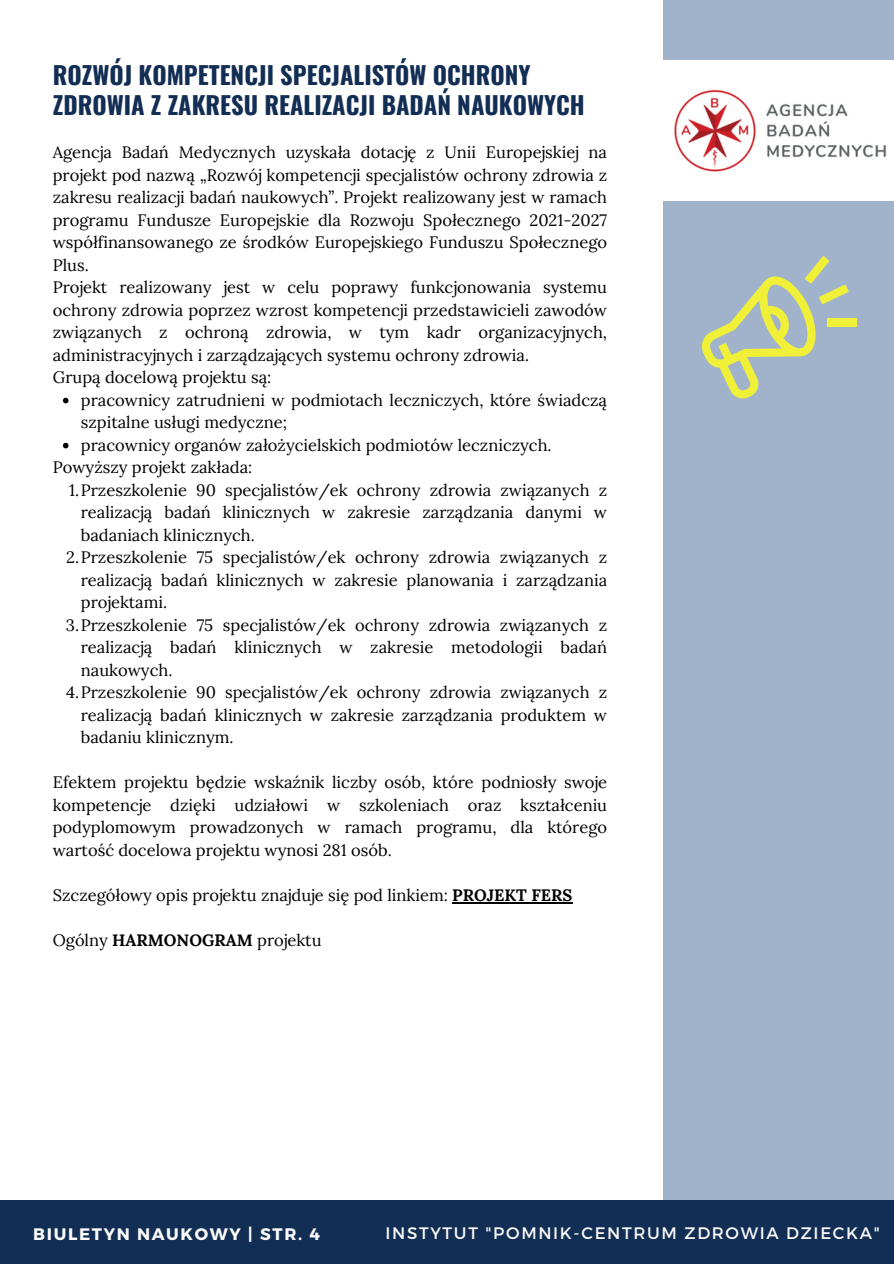
<style>
.page{position:relative;width:894px;height:1264px;background:#fff}
.page>*{position:absolute;margin:0;border:0;box-sizing:border-box;transform-origin:0 0}
.t1{font:700 24.45px/30.3px "Oswald";color:#132e54}
.t2{font:16.65px "Montserrat";letter-spacing:.1em;color:#fafafa}
.t3{font:700 16.65px "Montserrat";letter-spacing:.1em;color:#fafafa}
.t4{font:16.5px/22.5px "Lora";color:#000;text-align:justify}
.s1{font-weight:700}
</style>
<div class="page">
<div style="left:663px;top:0;width:230px;height:1199px;background:#a0b3cb"></div>
<div style="left:0;top:1199px;width:893px;height:64px;background:#132e54"></div>
<svg style="left:701px;top:256px;width:147px;height:142px"></svg>
<div style="left:827px;top:319px;width:29px;height:8px;background:#f1f039"></div>
<svg style="left:63px;top:398px;width:5px;height:5px"></svg>
<svg style="left:63px;top:443px;width:5px;height:5px"></svg>
<hr style="left:452px;top:902px;width:120px;height:1px;background:#000">
<img style="left:663px;top:61px;width:230px;height:139px">
<p class="t1" style="left:53px;top:58px;width:533px">ROZWÓJ KOMPETENCJI SPECJALISTÓW OCHRONY<br>ZDROWIA Z ZAKRESU REALIZACJI BADAŃ NAUKOWYCH</p>
<h1 class="t4" style="left:53px;top:141px;width:555px">Agencja Badań Medycznych uzyskała dotację z Unii Europejskiej na projekt pod nazwą „Rozwój kompetencji specjalistów ochrony zdrowia z zakresu realizacji badań naukowych”. Projekt realizowany jest w ramach programu Fundusze Europejskie dla Rozwoju Społecznego 2021-2027 współfinansowanego ze środków Europejskiego Funduszu Społecznego Plus.</h1>
<p class="t4" style="left:53px;top:276px;width:555px">Projekt realizowany jest w celu poprawy funkcjonowania systemu ochrony zdrowia poprzez wzrost kompetencji przedstawicieli zawodów związanych z ochroną zdrowia, w tym kadr organizacyjnych, administracyjnych i zarządzających systemu ochrony zdrowia.</p>
<p class="t4" style="left:53px;top:366px;width:220px">Grupą docelową projektu są:</p>
<p class="t4" style="left:81px;top:388px;width:527px">pracownicy zatrudnieni w podmiotach leczniczych, które świadczą szpitalne usługi medyczne;</p>
<p class="t4" style="left:81px;top:433px;width:472px">pracownicy organów założycielskich podmiotów leczniczych.</p>
<p class="t4" style="left:53px;top:456px;width:201px">Powyższy projekt zakłada:</p>
<p class="t4" style="left:81px;top:478px;width:527px;text-indent:-12px">1.Przeszkolenie 90 specjalistów/ek ochrony zdrowia związanych z realizacją badań klinicznych w zakresie zarządzania danymi w badaniach klinicznych.</p>
<p class="t4" style="left:81px;top:546px;width:527px;text-indent:-15px">2.Przeszkolenie 75 specjalistów/ek ochrony zdrowia związanych z realizacją badań klinicznych w zakresie planowania i zarządzania projektami.</p>
<p class="t4" style="left:81px;top:613px;width:527px;text-indent:-15px">3.Przeszkolenie 75 specjalistów/ek ochrony zdrowia związanych z realizacją badań klinicznych w zakresie metodologii badań naukowych.</p>
<p class="t4" style="left:81px;top:681px;width:527px;text-indent:-15px">4.Przeszkolenie 90 specjalistów/ek ochrony zdrowia związanych z realizacją badań klinicznych w zakresie zarządzania produktem w badaniu klinicznym.</p>
<p class="t4" style="left:53px;top:771px;width:555px">Efektem projektu będzie wskaźnik liczby osób, które podniosły swoje kompetencje dzięki udziałowi w szkoleniach oraz kształceniu podyplomowym prowadzonych w ramach programu, dla którego wartość docelowa projektu wynosi 281 osób.</p>
<p class="t4" style="left:53px;top:883px;width:521px">Szczegółowy opis projektu znajduje się pod linkiem: <span class="s1">PROJEKT FERS</span></p>
<p class="t4" style="left:53px;top:928px;width:270px">Ogólny <span class="s1">HARMONOGRAM</span> projektu</p>
<p class="t3" style="left:33px;top:1222px;width:288px">BIULETYN NAUKOWY | STR. 4</p>
<p class="t2" style="left:385px;top:1222px;width:495px">INSTYTUT "POMNIK-CENTRUM ZDROWIA DZIECKA"</p>
</div>
